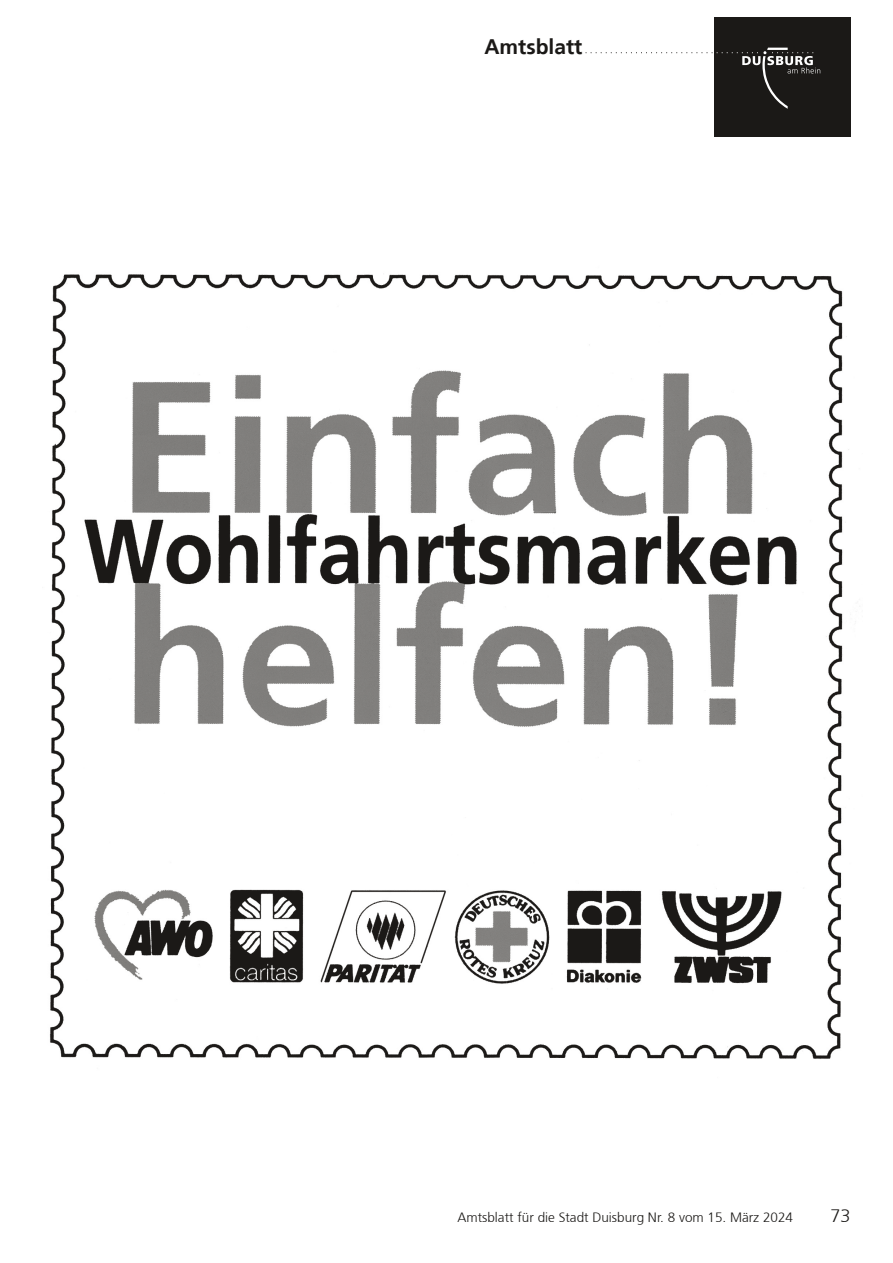
<style>
.page{position:relative;width:893px;height:1263px;background:#fff}
.page>*{position:absolute;margin:0;border:0;box-sizing:border-box;transform-origin:0 0}
.t1{font:72px "Duisburg Logo";color:#1b1917}
.t2{font:700 21px "Frutiger 65";color:#1b1917}
.t3{font:300 18px "Frutiger 45";color:#1b1917}
.t4{font:300 13.5px "Frutiger 45";color:#1b1917}
.s1{color:#fff}
</style>
<div class="page">
<div style="left:714px;top:17px;width:136px;height:119px;background:#1b1917"></div>
<img style="left:50px;top:274px;width:799px;height:785px">
<h2 class="t2" style="left:484px;top:34px;width:100px">Amtsblatt</h2>
<h1 class="t1" style="left:585px;top:-14px;width:236px">..............<span class="s1">...L</span></h1>
<p class="t4" style="left:457px;top:1210px;width:337px">Amtsblatt für die Stadt Duisburg Nr. 8 vom 15. März 2024</p>
<h3 class="t3" style="left:830px;top:1206px;width:22px">73</h3>
</div>
